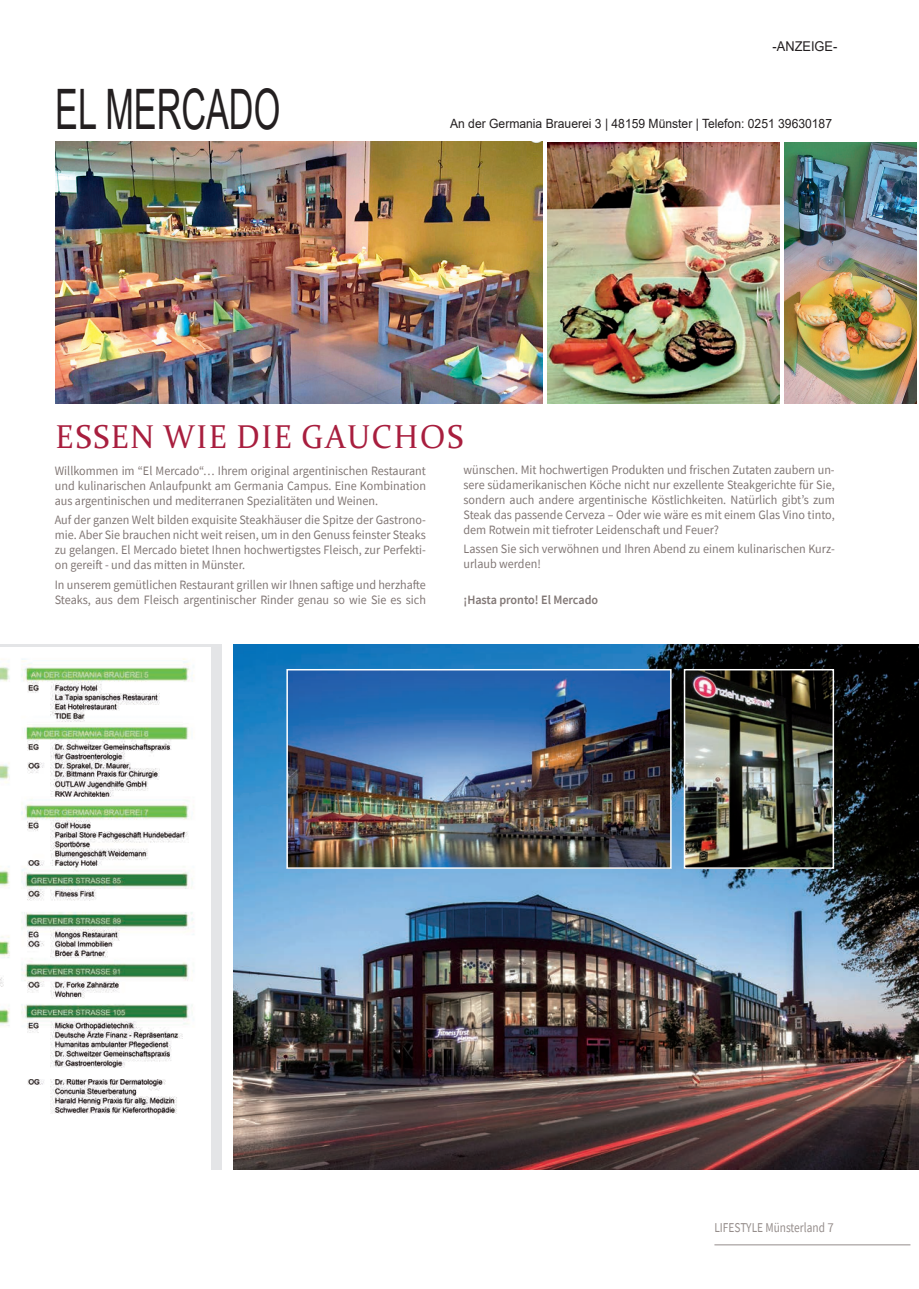
<style>
.page{position:relative;width:919px;height:1289px;background:#fff}
.page>*{position:absolute;margin:0;border:0;box-sizing:border-box;transform-origin:0 0}
.t1{font:55.8px "Arial";color:#231f20;scale:.61 1}
.t2{font:33px "Constantia";letter-spacing:.06em;color:#a81e3e;scale:.94 1}
.t3{font:13.5px "Source Sans Pro";color:#958d8b;scale:.84 1}
.t4{font:13.5px "Arial";color:#231f20;scale:.95 1}
.t5{font:12.75px/15px "Source Sans Pro";color:#817775;text-align:justify;scale:.95 1}
.t6{font:12.75px "Arial";color:#231f20;scale:.95 1}
.t7{font:600 12.75px "Source Sans Pro";color:#817775;scale:.95 1}
</style>
<div class="page">
<hr style="left:714px;top:1244px;width:196px;height:1px;background:#958d8b">
<img style="left:55px;top:142px;width:487px;height:262px">
<img style="left:784px;top:143px;width:132px;height:261px">
<img style="left:547px;top:143px;width:233px;height:261px">
<img style="left:234px;top:644px;width:684px;height:525px">
<img style="left:289px;top:672px;width:379px;height:193px">
<div style="left:286px;top:669px;width:385px;height:199px;border:2px solid #fff"></div>
<img style="left:686px;top:672px;width:145px;height:193px">
<div style="left:683px;top:669px;width:151px;height:199px;border:2px solid #fff"></div>
<div style="left:0;top:644px;width:222px;height:525px;background:#e4e5e7"></div>
<img style="left:0;top:647px;width:210px;height:522px">
<h1 class="t1" style="left:55px;top:70px;width:370px">EL MERCADO</h1>
<p class="t4" style="left:772px;top:37px;width:70px">-ANZEIGE-</p>
<p class="t6" style="left:450px;top:115px;width:403px">An der Germania Brauerei 3 | 48159 Münster | Telefon: 0251 39630187</p>
<h2 class="t2" style="left:56px;top:414px;width:435px">ESSEN WIE DIE GAUCHOS</h2>
<p class="t5" style="left:55px;top:463px;width:392px">Willkommen im “El Mercado“… Ihrem original argentinischen Restaurant und kulinarischen Anlaufpunkt am Germania Campus. Eine Kombination aus argentinischen und mediterranen Spezialitäten und Weinen.</p>
<p class="t5" style="left:55px;top:512px;width:392px">Auf der ganzen Welt bilden exquisite Steakhäuser die Spitze der Gastrono&shy;mie. Aber Sie brauchen nicht weit reisen, um in den Genuss feinster Steaks zu gelangen. El Mercado bietet Ihnen hochwertigstes Fleisch, zur Perfekti&shy;on gereift - und das mitten in Münster.</p>
<p class="t5" style="left:55px;top:577px;width:392px">In unserem gemütlichen Restaurant grillen wir Ihnen saftige und herzhafte<br>Steaks, aus dem Fleisch argentinischer Rinder genau so wie Sie es sich</p>
<p class="t5" style="left:463px;top:462px;width:392px">wünschen. Mit hochwertigen Produkten und frischen Zutaten zaubern un&shy;sere südamerikanischen Köche nicht nur exzellente Steakgerichte für Sie, sondern auch andere argentinische Köstlichkeiten. Natürlich gibt’s zum Steak das passende Cerveza – Oder wie wäre es mit einem Glas Vino tinto, dem Rotwein mit tiefroter Leidenschaft und Feuer?</p>
<p class="t5" style="left:463px;top:541px;width:392px">Lassen Sie sich verwöhnen und Ihren Abend zu einem kulinarischen Kurz&shy;urlaub werden!</p>
<p class="t7" style="left:463px;top:591px;width:143px">¡Hasta pronto! El Mercado</p>
<p class="t3" style="left:714px;top:1219px;width:144px">LIFESTYLE Münsterland 7</p>
</div>
